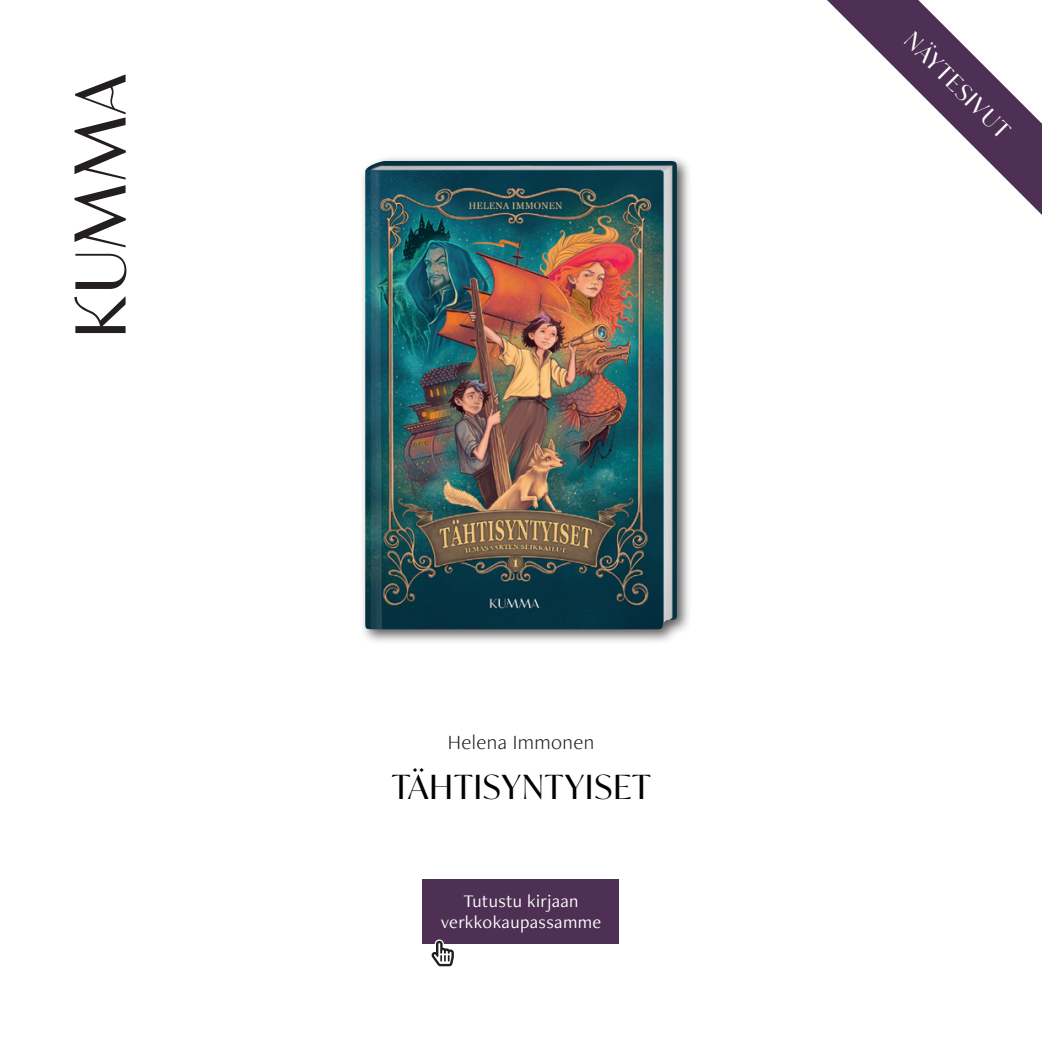
<style>
.page{position:relative;width:1042px;height:1042px;background:#fff}
.page>*{position:absolute;margin:0;border:0;box-sizing:border-box;transform-origin:0 0}
.t1{font:33.25px "Ivy Mode";letter-spacing:.03em;color:#010203}
.t2{font:22.75px "Ivy Mode";color:#fff}
.t3{font:300 21px "Freight Neo Pro";letter-spacing:.02em;color:#231f20}
.t4{font:18.38px/21px "Freight Neo Pro";letter-spacing:.02em;color:#fff;text-align:center}
</style>
<div class="page">
<svg style="left:827px;top:0;width:215px;height:215px"></svg>
<svg style="left:75px;top:254px;width:51px;height:35px"></svg>
<svg style="left:74px;top:296px;width:52px;height:37px"></svg>
<svg style="left:74px;top:74px;width:52px;height:173px"></svg>
<div style="left:359px;top:155px;width:333px;height:490px;background:#231f20;opacity:.75"></div>
<img style="left:365px;top:161px;width:312px;height:468px">
<div style="left:422px;top:879px;width:197px;height:64px;background:#4d3053"></div>
<svg style="left:428px;top:939px;width:29px;height:28px"></svg>
<p class="t3" style="left:448px;top:728px;width:148px">Helena Immonen</p>
<h1 class="t1" style="left:392px;top:764px;width:261px">TÄHTISYNTYISET</h1>
<p class="t4" style="left:441px;top:889px;width:162px">Tutustu kirjaan verkkokaupassamme</p>
<p class="t2" style="left:919px;top:26px;width:139px;rotate:45deg">NÄYTESIVUT</p>
</div>
